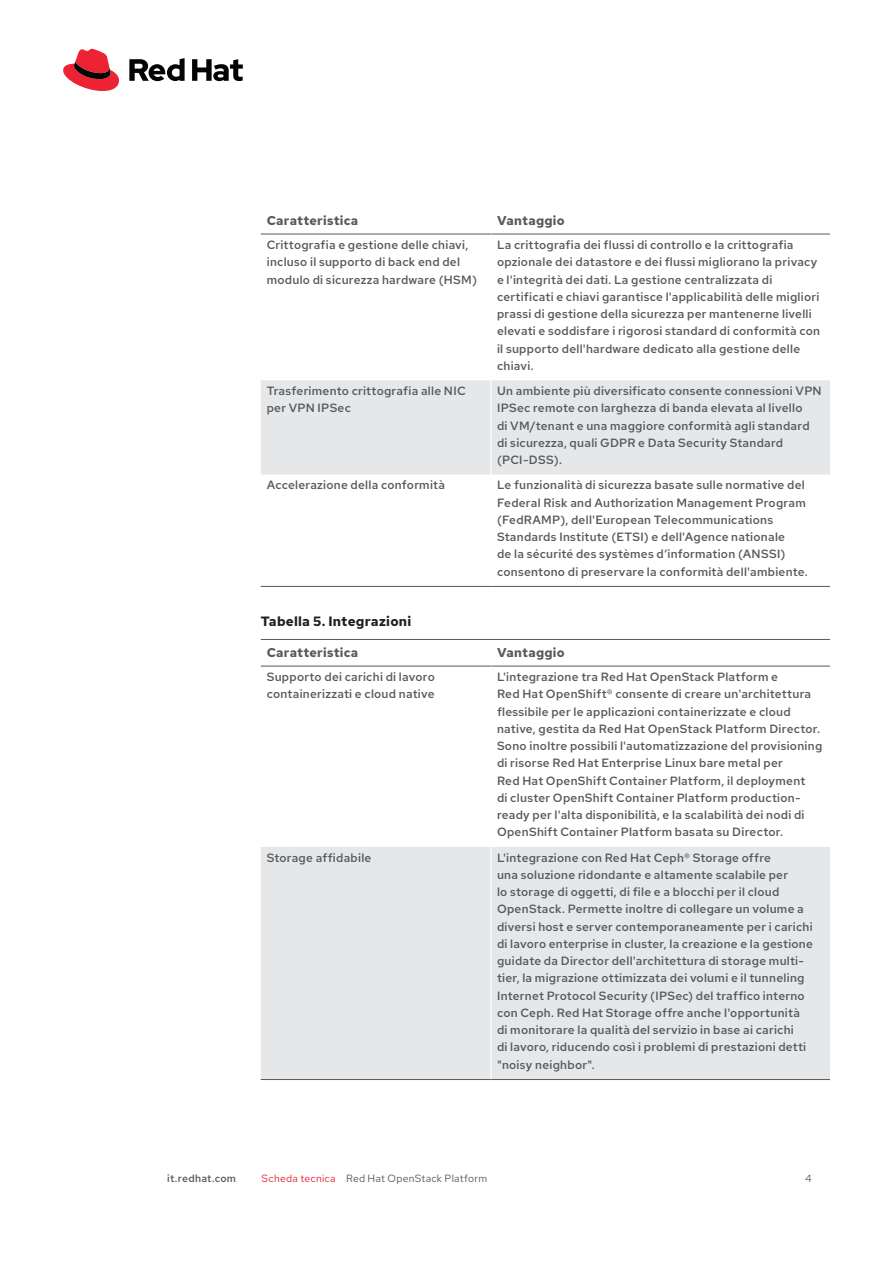
<style>
.page{position:relative;width:893px;height:1263px;background:#fff}
.page>*{position:absolute;margin:0;border:0;box-sizing:border-box;transform-origin:0 0}
.Main_-_Table_Name{font:700 13.5px "Red Hat Text";letter-spacing:.02em;color:#231f20}
.Main_-_Table_Subhead{font:700 12.75px "Red Hat Text";letter-spacing:.02em;color:#57585a}
.Main_-_Table_Body__l{font:500 12px/17.2px "Red Hat Text";letter-spacing:.02em;color:#57585a}
.Footer_-_Running_Foo{font:10.5px "Red Hat Text";letter-spacing:.025em;color:#57585a}
.t1{font:500 10.5px "Red Hat Text";letter-spacing:.02em;color:#57585a}
.s1{color:#ed2133}
</style>
<div class="page">
<hr style="left:261px;top:639px;width:569px;height:1px;background:#57585a">
<div style="left:261px;top:380px;width:569px;height:95px;background:#e6e7e9"></div>
<hr style="left:261px;top:234px;width:230px;height:1px;background:#57585a">
<hr style="left:491px;top:234px;width:339px;height:1px;background:#57585a">
<hr style="left:261px;top:586px;width:230px;height:1px;background:#57585a">
<hr style="left:491px;top:586px;width:339px;height:1px;background:#57585a">
<hr style="left:490px;top:234px;width:2px;height:146px;background:#fff">
<hr style="left:490px;top:380px;width:2px;height:95px;background:#fff">
<div style="left:261px;top:847px;width:569px;height:232px;background:#e6e7e9"></div>
<hr style="left:261px;top:666px;width:230px;height:1px;background:#57585a">
<hr style="left:491px;top:666px;width:339px;height:1px;background:#57585a">
<hr style="left:261px;top:1079px;width:230px;height:1px;background:#57585a">
<hr style="left:491px;top:1079px;width:339px;height:1px;background:#57585a">
<hr style="left:490px;top:666px;width:2px;height:181px;background:#fff">
<hr style="left:490px;top:847px;width:2px;height:232px;background:#fff">
<svg style="left:63px;top:49px;width:56px;height:42px"></svg>
<svg style="left:129px;top:58px;width:114px;height:23px"></svg>
<p class="Main_-_Table_Subhead" style="left:267px;top:212px;width:93px">Caratteristica</p>
<p class="Main_-_Table_Subhead" style="left:497px;top:212px;width:69px">Vantaggio</p>
<p class="Main_-_Table_Body__l" style="left:267px;top:236px;width:212px">Crittografia e gestione delle chiavi, incluso il supporto di back end del modulo di sicurezza hardware (HSM)</p>
<p class="Main_-_Table_Body__l" style="left:497px;top:236px;width:325px">La crittografia dei flussi di controllo e la crittografia opzionale dei datastore e dei flussi migliorano la privacy e l'integrità dei dati. La gestione centralizzata di certificati e chiavi garantisce l'applicabilità delle migliori prassi di gestione della sicurezza per mantenerne livelli elevati e soddisfare i rigorosi standard di conformità con il supporto dell'hardware dedicato alla gestione delle chiavi.</p>
<p class="Main_-_Table_Body__l" style="left:267px;top:382px;width:200px">Trasferimento crittografia alle NIC per VPN IPSec</p>
<p class="Main_-_Table_Body__l" style="left:497px;top:382px;width:326px">Un ambiente più diversificato consente connessioni VPN IPSec remote con larghezza di banda elevata al livello<br>di VM/tenant e una maggiore conformità agli standard di sicurezza, quali GDPR e Data Security Standard (PCI-DSS).</p>
<p class="Main_-_Table_Body__l" style="left:267px;top:476px;width:180px">Accelerazione della conformità</p>
<p class="Main_-_Table_Body__l" style="left:497px;top:476px;width:312px">Le funzionalità di sicurezza basate sulle normative del Federal Risk and Authorization Management Program (FedRAMP), dell'European Telecommunications Standards Institute (ETSI) e dell'Agence nationale<br>de la sécurité des systèmes d’information (ANSSI) consentono di preservare la conformità dell'ambiente.</p>
<p class="Main_-_Table_Name" style="left:261px;top:612px;width:152px">Tabella 5. Integrazioni</p>
<p class="Main_-_Table_Subhead" style="left:267px;top:644px;width:93px">Caratteristica</p>
<p class="Main_-_Table_Subhead" style="left:497px;top:644px;width:69px">Vantaggio</p>
<p class="Main_-_Table_Body__l" style="left:267px;top:668px;width:170px">Supporto dei carichi di lavoro containerizzati e cloud native</p>
<p class="Main_-_Table_Body__l" style="left:497px;top:668px;width:327px">L'integrazione tra Red Hat OpenStack Platform e<br>Red Hat OpenShift® consente di creare un'architettura flessibile per le applicazioni containerizzate e cloud native, gestita da Red Hat OpenStack Platform Director.<br>Sono inoltre possibili l'automatizzazione del provisioning di risorse Red Hat Enterprise Linux bare metal per<br>Red Hat OpenShift Container Platform, il deployment<br>di cluster OpenShift Container Platform production&shy;ready per l'alta disponibilità, e la scalabilità dei nodi di OpenShift Container Platform basata su Director.</p>
<p class="Main_-_Table_Body__l" style="left:267px;top:849px;width:106px">Storage affidabile</p>
<p class="Main_-_Table_Body__l" style="left:497px;top:849px;width:317px">L'integrazione con Red Hat Ceph® Storage offre<br>una soluzione ridondante e altamente scalabile per<br>lo storage di oggetti, di file e a blocchi per il cloud OpenStack. Permette inoltre di collegare un volume a diversi host e server contemporaneamente per i carichi di lavoro enterprise in cluster, la creazione e la gestione guidate da Director dell'architettura di storage multi&shy;tier, la migrazione ottimizzata dei volumi e il tunneling Internet Protocol Security (IPSec) del traffico interno con Ceph. Red Hat Storage offre anche l'opportunità di monitorare la qualità del servizio in base ai carichi<br>di lavoro, riducendo così i problemi di prestazioni detti "noisy neighbor".</p>
<p class="t1" style="left:167px;top:1171px;width:70px">it.redhat.com</p>
<p class="Footer_-_Running_Foo" style="left:262px;top:1171px;width:227px"><span class="s1">Scheda tecnica</span> Red Hat OpenStack Platform</p>
<p class="Footer_-_Running_Foo" style="left:805px;top:1171px;width:8px">4</p>
</div>
